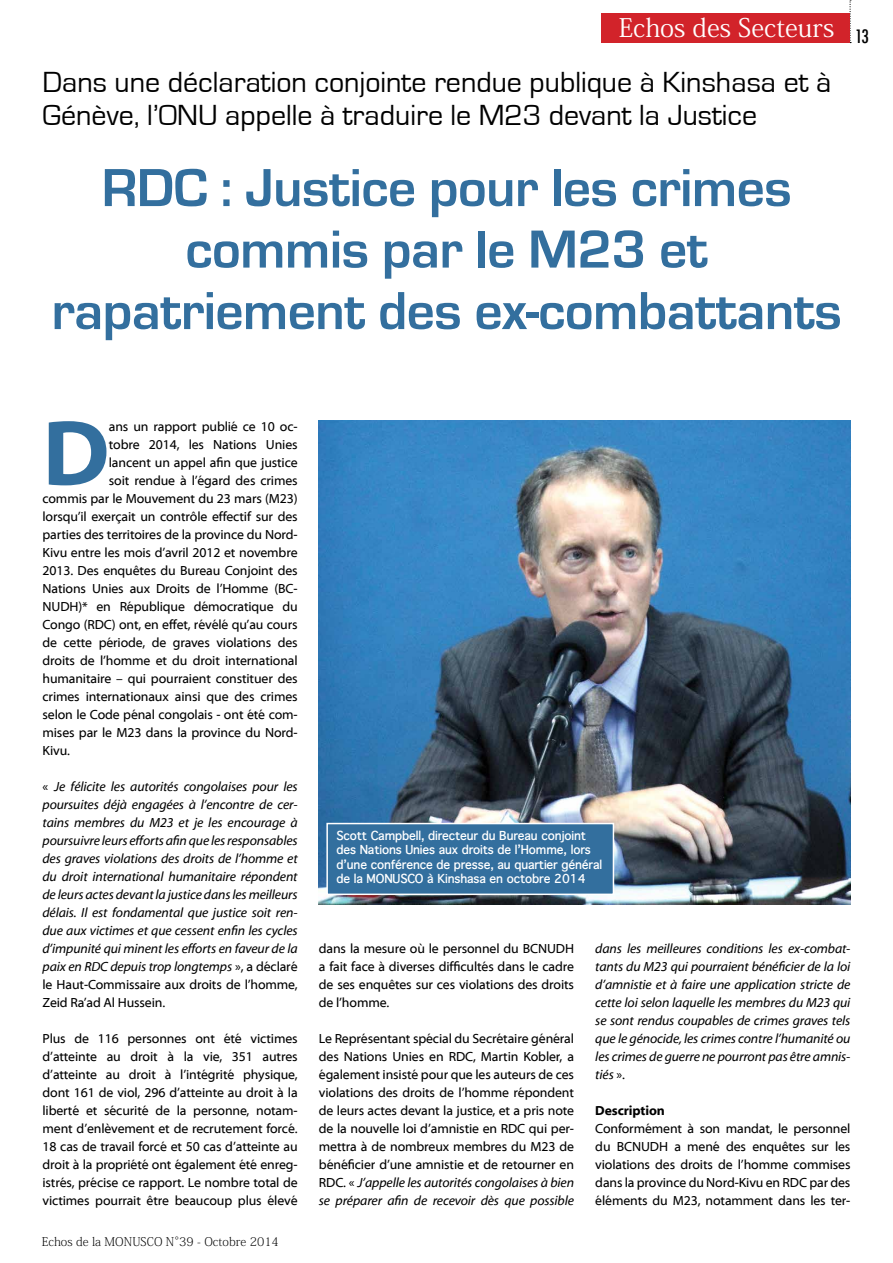
<style>
.page{position:relative;width:893px;height:1263px;background:#fff}
.page>*{position:absolute;margin:0;border:0;box-sizing:border-box;transform-origin:0 0}
.t1{font:700 93.45px "Myriad Web Pro";color:#336f9e}
.t2{font:700 55.5px/61.5px "Eurostile";letter-spacing:-.01em;color:#336f9e;text-align:center}
.t3{font:30px/33px "Eurostile";color:#000}
.t4{font:25.5px "Koz Min Pro";color:#fff}
.t5{font:500 condensed 18px "Futura";color:#000}
.t6{font:13.35px/18px "Myriad Web Pro";letter-spacing:-.01em;color:#000;text-align:justify}
.t7{font:italic 13.35px/18px "Myriad Web Pro";letter-spacing:-.01em;color:#000;text-align:justify}
.t8{font:700 13.35px "Myriad Web Pro";letter-spacing:-.01em;color:#000}
.t9{font:700 12px/14.4px "Thonburi";letter-spacing:-.02em;color:#fff}
.t10{font:200 12px "Koz Min Pr 6 N";color:#000}
.s1{font-style:normal}
.s2{font-style:italic}
</style>
<div class="page">
<svg style="left:849px;top:0;width:2px;height:43px"></svg>
<div style="left:601px;top:13px;width:248px;height:30px;background:#d2232a"></div>
<img style="left:319px;top:421px;width:531px;height:483px">
<div style="left:327px;top:823px;width:286px;height:71px;background:#336f9e"></div>
<div style="left:326px;top:823px;width:288px;height:72px;border:2px solid #fff"></div>
<h3 class="t4" style="left:619px;top:9px;width:217px">Echos des Secteurs</h3>
<h3 class="t3" style="left:43px;top:67px;width:790px">Dans une déclaration conjointe rendue publique à Kinshasa et à<br>Génève, l’ONU appelle à traduire le M23 devant la Justice</h3>
<h2 class="t2" style="left:51px;top:158px;width:792px">RDC : Justice pour les crimes commis par le M23 et rapatriement des ex-combattants</h2>
<h3 class="t5" style="left:855px;top:25px;width:15px">13</h3>
<h1 class="t1" style="left:43px;top:402px;width:69px">D</h1>
<p class="t6" style="left:109px;top:418px;width:190px">ans un rapport publié ce 10 oc-</p>
<p class="t6" style="left:109px;top:436px;width:190px">tobre 2014, les Nations Unies</p>
<p class="t6" style="left:109px;top:454px;width:190px">lancent un appel afin que justice</p>
<p class="t6" style="left:109px;top:472px;width:190px">soit rendue à l’égard des crimes</p>
<p class="t6" style="left:43px;top:490px;width:257px">commis par le Mouvement du 23 mars (M23)</p>
<p class="t6" style="left:43px;top:507px;width:257px">lorsqu’il exerçait un contrôle effectif sur des</p>
<p class="t6" style="left:43px;top:525px;width:257px">parties des territoires de la province du Nord-</p>
<p class="t6" style="left:43px;top:543px;width:257px">Kivu entre les mois d’avril 2012 et novembre</p>
<p class="t6" style="left:43px;top:561px;width:257px">2013. Des enquêtes du Bureau Conjoint des</p>
<p class="t6" style="left:43px;top:579px;width:257px">Nations Unies aux Droits de l’Homme (BC-</p>
<p class="t6" style="left:43px;top:598px;width:257px">NUDH)* en République démocratique du</p>
<p class="t6" style="left:43px;top:616px;width:257px">Congo (RDC) ont, en effet, révélé qu’au cours</p>
<p class="t6" style="left:43px;top:634px;width:257px">de cette période, de graves violations des</p>
<p class="t6" style="left:43px;top:651px;width:257px">droits de l’homme et du droit international</p>
<p class="t6" style="left:43px;top:669px;width:257px">humanitaire – qui pourraient constituer des</p>
<p class="t6" style="left:43px;top:687px;width:257px">crimes internationaux ainsi que des crimes</p>
<p class="t6" style="left:43px;top:705px;width:257px">selon le Code pénal congolais - ont été com-</p>
<p class="t6" style="left:43px;top:724px;width:257px">mises par le M23 dans la province du Nord-</p>
<p class="t6" style="left:43px;top:742px;width:29px">Kivu.</p>
<p class="t7" style="left:43px;top:778px;width:257px"><span class="s1">«</span> Je félicite les autorités congolaises pour les poursuites déjà engagées à l’encontre de cer&shy;tains membres du M23 et je les encourage à poursuivre leurs efforts afin que les responsables des graves violations des droits de l’homme et du droit international humanitaire répondent de leurs actes devant la justice dans les meilleurs délais. Il est fondamental que justice soit ren&shy;due aux victimes et que cessent enfin les cycles d’impunité qui minent les efforts en faveur de la paix en RDC depuis trop longtemps <span class="s1">», a déclaré le Haut-Commissaire aux droits de l’homme, Zeid Ra’ad Al Hussein.</span></p>
<p class="t6" style="left:43px;top:1030px;width:257px">Plus de 116 personnes ont été victimes d’atteinte au droit à la vie, 351 autres d’atteinte au droit à l’intégrité physique, dont 161 de viol, 296 d’atteinte au droit à la liberté et sécurité de la personne, notam&shy;ment d’enlèvement et de recrutement forcé.<br>18 cas de travail forcé et 50 cas d’atteinte au droit à la propriété ont également été enreg&shy;istrés, précise ce rapport. Le nombre total de victimes pourrait être beaucoup plus élevé</p>
<p class="t10" style="left:42px;top:1235px;width:239px">Echos de la MONUSCO N°39 - Octobre 2014</p>
<p class="t9" style="left:336px;top:828px;width:267px">Scott Campbell, directeur du Bureau conjoint des Nations Unies aux droits de l’Homme, lors d’une conférence de presse, au quartier général de la MONUSCO à Kinshasa en octobre 2014</p>
<p class="t6" style="left:319px;top:940px;width:257px">dans la mesure où le personnel du BCNUDH a fait face à diverses difficultés dans le cadre de ses enquêtes sur ces violations des droits de l’homme.</p>
<p class="t6" style="left:319px;top:1030px;width:257px">Le Représentant spécial du Secrétaire général des Nations Unies en RDC, Martin Kobler, a également insisté pour que les auteurs de ces violations des droits de l’homme répondent de leurs actes devant la justice, et a pris note de la nouvelle loi d’amnistie en RDC qui per&shy;mettra à de nombreux membres du M23 de bénéficier d’une amnistie et de retourner en RDC. « <span class="s2">J’appelle les autorités congolaises à bien se préparer afin de recevoir dès que possible</span></p>
<p class="t7" style="left:595px;top:940px;width:257px">dans les meilleures conditions les ex-combat&shy;tants du M23 qui pourraient bénéficier de la loi d’amnistie et à faire une application stricte de cette loi selon laquelle les membres du M23 qui se sont rendus coupables de crimes graves tels que le génocide, les crimes contre l’humanité ou les crimes de guerre ne pourront pas être amnis&shy;tiés <span class="s1">».</span></p>
<p class="t8" style="left:595px;top:1103px;width:71px">Description</p>
<p class="t6" style="left:595px;top:1120px;width:257px">Conformément à son mandat, le personnel du BCNUDH a mené des enquêtes sur les violations des droits de l’homme commises dans la province du Nord-Kivu en RDC par des éléments du M23, notamment dans les ter-</p>
</div>
